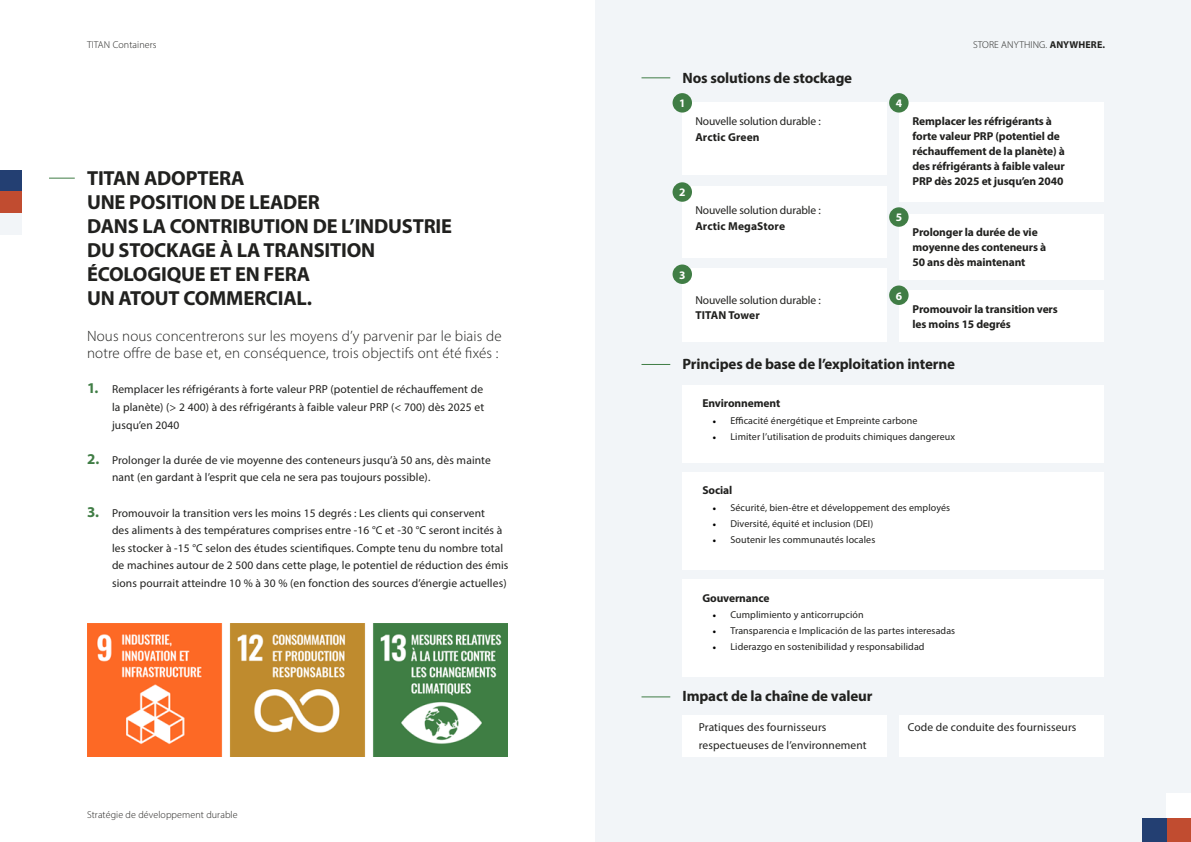
<style>
.page{position:relative;width:1191px;height:842px;background:#fff}
.page>*{position:absolute;margin:0;border:0;box-sizing:border-box;transform-origin:0 0}
.t1{font:700 20.4px/24px "Myriad Pro";letter-spacing:-.01em;color:#21211f}
.t2{font:300 15px/17.6px "Myriad Pro";letter-spacing:.01em;color:#21211f}
.t3{font:700 15px "Myriad Pro";letter-spacing:-.01em;color:#21211f}
.t4{font:11.5px/17.6px "Myriad Pro";letter-spacing:.01em;color:#21211f}
.t5{font:700 11.5px/15px "Myriad Pro";letter-spacing:-.01em;color:#21211f}
.t6{font:11.5px "Myriad Pro";letter-spacing:-.01em;color:#21211f}
.t7{font:700 11.5px "Myriad Pro";letter-spacing:.01em;color:#21211f}
.t8{font:700 11.5px "Myriad Pro";color:#fff}
.t9{font:10px "Myriad Pro";letter-spacing:.01em;color:#21211f}
.t10{font:300 10px "Myriad Pro";letter-spacing:.01em;color:#21211f}
.t11{font:300 10px "Myriad Pro";letter-spacing:.01em;color:#21201e}
.s1{font-weight:700;font-size:15px;color:#407d45}
.s2{font-weight:700}
.s3{font-family:"Minion Pro";color:#000}
</style>
<div class="page">
<div style="left:595px;top:0;width:596px;height:842px;background:#f2f5f8"></div>
<div style="left:682px;top:385px;width:422px;height:77px;background:#fff"></div>
<div style="left:682px;top:715px;width:205px;height:42px;background:#fff"></div>
<div style="left:899px;top:715px;width:205px;height:42px;background:#fff"></div>
<div style="left:682px;top:472px;width:422px;height:98px;background:#fff"></div>
<svg style="left:641px;top:77px;width:29px;height:1px"></svg>
<svg style="left:641px;top:364px;width:29px;height:1px"></svg>
<svg style="left:641px;top:696px;width:29px;height:1px"></svg>
<div style="left:682px;top:102px;width:205px;height:72px;background:#fff"></div>
<div style="left:672px;top:93px;width:20px;height:20px;background:#407d45;border-radius:50%"></div>
<div style="left:682px;top:186px;width:205px;height:71px;background:#fff"></div>
<div style="left:672px;top:182px;width:20px;height:20px;background:#407d45;border-radius:50%"></div>
<div style="left:682px;top:269px;width:205px;height:73px;background:#fff"></div>
<div style="left:672px;top:264px;width:20px;height:20px;background:#407d45;border-radius:50%"></div>
<div style="left:899px;top:102px;width:205px;height:100px;background:#fff"></div>
<div style="left:889px;top:93px;width:19px;height:20px;background:#407d45;border-radius:50%"></div>
<div style="left:899px;top:214px;width:205px;height:65px;background:#fff"></div>
<div style="left:889px;top:207px;width:19px;height:20px;background:#407d45;border-radius:50%"></div>
<div style="left:899px;top:290px;width:205px;height:52px;background:#fff"></div>
<div style="left:889px;top:285px;width:19px;height:20px;background:#407d45;border-radius:50%"></div>
<div style="left:682px;top:580px;width:422px;height:97px;background:#fff"></div>
<div style="left:1166px;top:817px;width:25px;height:25px;background:#c14c30"></div>
<div style="left:1141px;top:817px;width:25px;height:25px;background:#233f72"></div>
<div style="left:1166px;top:793px;width:25px;height:24px;background:#fff"></div>
<div style="left:0;top:170px;width:22px;height:22px;background:#233f72"></div>
<div style="left:0;top:192px;width:22px;height:21px;background:#c14c30"></div>
<div style="left:0;top:213px;width:22px;height:22px;background:#f2f5f8"></div>
<svg style="left:49px;top:178px;width:26px;height:1px"></svg>
<img style="left:88px;top:624px;width:419px;height:133px">
<p class="t10" style="left:87px;top:38px;width:71px">TITAN Containers</p>
<h1 class="t1" style="left:87px;top:166px;width:366px">TITAN ADOPTERA<br>UNE POSITION DE LEADER<br>DANS LA CONTRIBUTION DE L’INDUSTRIE<br>DU STOCKAGE À LA TRANSITION<br>ÉCOLOGIQUE ET EN FERA<br>UN ATOUT COMMERCIAL.</h1>
<h2 class="t2" style="left:87px;top:327px;width:416px">Nous nous concentrerons sur les moyens d’y parvenir par le biais de notre offre de base et, en conséquence, trois objectifs ont été fixés :</h2>
<p class="t4" style="left:112px;top:381px;width:373px;text-align:justify;text-indent:-25px"><span class="s1">1.</span> Remplacer les réfrigérants à forte valeur PRP (potentiel de réchauffement de la planète) (&gt; 2 400) à des réfrigérants à faible valeur PRP (&lt; 700) dès 2025 et jusqu’en 2040</p>
<p class="t4" style="left:112px;top:451px;width:380px;text-indent:-25px"><span class="s1">2.</span> Prolonger la durée de vie moyenne des conteneurs jusqu’à 50 ans, dès mainte nant (en gardant à l’esprit que cela ne sera pas toujours possible).</p>
<p class="t4" style="left:112px;top:504px;width:398px;text-indent:-25px"><span class="s1">3.</span> Promouvoir la transition vers les moins 15 degrés : Les clients qui conservent<br>des aliments à des températures comprises entre -16 °C et -30 °C seront incités à les stocker à -15 °C selon des études scientifiques. Compte tenu du nombre total de machines autour de 2 500 dans cette plage, le potentiel de réduction des émis sions pourrait atteindre 10 % à 30 % (en fonction des sources d’énergie actuelles)</p>
<p class="t11" style="left:87px;top:809px;width:152px">Stratégie de développement durable</p>
<h2 class="t3" style="left:682px;top:68px;width:171px">Nos solutions de stockage</h2>
<p class="t8" style="left:679px;top:96px;width:8px">1</p>
<p class="t6" style="left:695px;top:114px;width:127px">Nouvelle solution durable :</p>
<p class="t7" style="left:695px;top:129px;width:66px">Arctic Green</p>
<p class="t8" style="left:679px;top:185px;width:8px">2</p>
<p class="t6" style="left:695px;top:203px;width:127px">Nouvelle solution durable :</p>
<p class="t7" style="left:695px;top:219px;width:91px">Arctic MegaStore</p>
<p class="t8" style="left:679px;top:267px;width:8px">3</p>
<p class="t6" style="left:695px;top:293px;width:127px">Nouvelle solution durable :</p>
<p class="t5" style="left:695px;top:307px;width:66px">TITAN Tower</p>
<p class="t10" style="left:973px;top:38px;width:133px">STORE ANYTHING. <span class="s2">ANYWHERE.</span></p>
<p class="t8" style="left:895px;top:96px;width:8px">4</p>
<p class="t8" style="left:895px;top:210px;width:8px">5</p>
<p class="t8" style="left:895px;top:288px;width:8px">6</p>
<p class="t5" style="left:912px;top:113px;width:154px">Remplacer les réfrigérants à forte valeur PRP (potentiel de réchauffement de la planète) à des réfrigérants à faible valeur<br>PRP dès 2025 et jusqu’en 2040</p>
<p class="t5" style="left:912px;top:225px;width:135px">Prolonger la durée de vie moyenne des conteneurs à<br>50 ans dès maintenant</p>
<p class="t5" style="left:912px;top:301px;width:147px">Promouvoir la transition vers les moins 15 degrés</p>
<h2 class="t3" style="left:682px;top:354px;width:274px">Principes de base de l’exploitation interne</h2>
<p class="t5" style="left:702px;top:395px;width:79px">Environnement</p>
<p class="t9" style="left:712px;top:414px;width:207px"><span class="s3">•</span> Efficacité énergétique et Empreinte carbone</p>
<p class="t9" style="left:712px;top:430px;width:244px"><span class="s3">•</span> Limiter l’utilisation de produits chimiques dangereux</p>
<p class="t5" style="left:702px;top:483px;width:31px">Social</p>
<p class="t9" style="left:712px;top:501px;width:239px"><span class="s3">•</span> Sécurité, bien-être et développement des employés</p>
<p class="t9" style="left:712px;top:517px;width:162px"><span class="s3">•</span> Diversité, équité et inclusion (DEI)</p>
<p class="t9" style="left:712px;top:533px;width:164px"><span class="s3">•</span> Soutenir les communautés locales</p>
<p class="t5" style="left:702px;top:590px;width:69px">Gouvernance</p>
<p class="t9" style="left:712px;top:609px;width:153px"><span class="s3">•</span> Cumplimiento y anticorrupción</p>
<p class="t9" style="left:712px;top:625px;width:244px"><span class="s3">•</span> Transparencia e Implicación de las partes interesadas</p>
<p class="t9" style="left:712px;top:641px;width:214px"><span class="s3">•</span> Liderazgo en sostenibilidad y responsabilidad</p>
<h2 class="t3" style="left:682px;top:686px;width:191px">Impact de la chaîne de valeur</h2>
<p class="t4" style="left:699px;top:718px;width:169px">Pratiques des fournisseurs respectueuses de l’environnement</p>
<p class="t4" style="left:907px;top:718px;width:170px">Code de conduite des fournisseurs</p>
</div>
